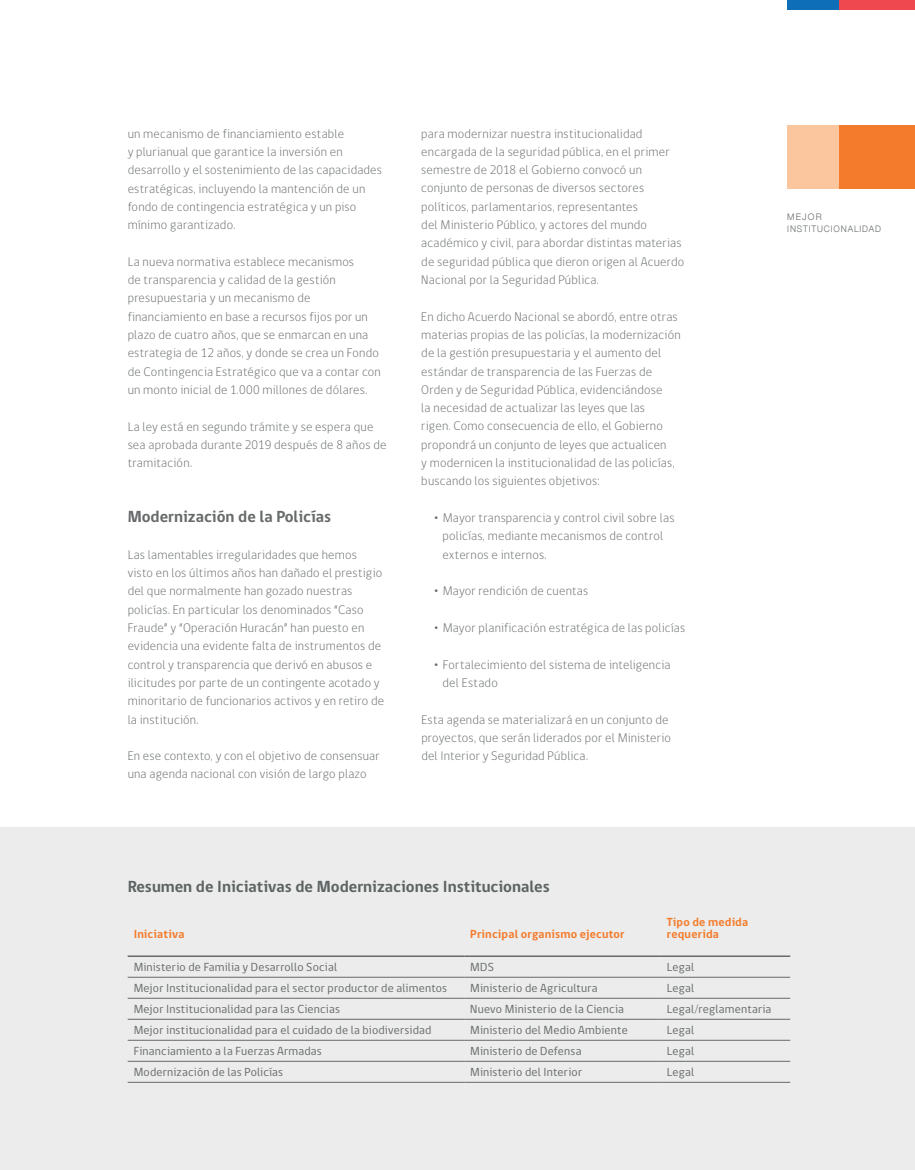
<style>
.page{position:relative;width:915px;height:1170px;background:#fff}
.page>*{position:absolute;margin:0;border:0;box-sizing:border-box;transform-origin:0 0}
.t1{font:700 16.5px "gob CL";color:#5d6363}
.t2{font:700 16.5px "gob CL";color:#666a6a}
.t3{font:300 12.75px/18.3px "gob CL";letter-spacing:.015em;color:#666a6a}
.t4{font:12px "gob CL";letter-spacing:.015em;color:#666a6a}
.t5{font:700 12px/12px "gob CL";letter-spacing:.015em;color:#f47b2c}
.t6{font:300 9px/12px "Helvetica Neue";letter-spacing:.105em;color:#666a6a}
.s1{font-family:"Helvetica Neue";font-weight:700;font-size:12px}
</style>
<div class="page">
<div style="left:787px;top:0;width:52px;height:10px;background:#0e6fb8"></div>
<div style="left:839px;top:0;width:75px;height:10px;background:#ef494f"></div>
<div style="left:787px;top:125px;width:127px;height:64px;background:#f47b2c"></div>
<div style="left:787px;top:125px;width:51px;height:64px;background:#fbc69d"></div>
<div style="left:0;top:827px;width:914px;height:342px;background:#ebeceb"></div>
<hr style="left:128px;top:976px;width:336px;height:1px;background:#666a6a">
<hr style="left:464px;top:976px;width:196px;height:1px;background:#666a6a">
<hr style="left:660px;top:976px;width:130px;height:1px;background:#666a6a">
<hr style="left:128px;top:997px;width:336px;height:1px;background:#666a6a">
<hr style="left:128px;top:1018px;width:336px;height:1px;background:#666a6a">
<hr style="left:128px;top:1039px;width:336px;height:1px;background:#666a6a">
<hr style="left:128px;top:1060px;width:336px;height:1px;background:#666a6a">
<hr style="left:128px;top:1081px;width:336px;height:1px;background:#666a6a">
<hr style="left:464px;top:997px;width:196px;height:1px;background:#666a6a">
<hr style="left:464px;top:1018px;width:196px;height:1px;background:#666a6a">
<hr style="left:464px;top:1039px;width:196px;height:1px;background:#666a6a">
<hr style="left:464px;top:1060px;width:196px;height:1px;background:#666a6a">
<hr style="left:464px;top:1081px;width:196px;height:1px;background:#666a6a">
<hr style="left:660px;top:997px;width:130px;height:1px;background:#666a6a">
<hr style="left:660px;top:1018px;width:130px;height:1px;background:#666a6a">
<hr style="left:660px;top:1039px;width:130px;height:1px;background:#666a6a">
<hr style="left:660px;top:1060px;width:130px;height:1px;background:#666a6a">
<hr style="left:660px;top:1081px;width:130px;height:1px;background:#666a6a">
<hr style="left:128px;top:955px;width:336px;height:1px;background:#666a6a">
<hr style="left:464px;top:955px;width:196px;height:1px;background:#666a6a">
<hr style="left:660px;top:955px;width:130px;height:1px;background:#666a6a">
<p class="t3" style="left:128px;top:124px;width:256px">un mecanismo de financiamiento estable<br>y plurianual que garantice la inversión en desarrollo y el sostenimiento de las capacidades estratégicas, incluyendo la mantención de un fondo de contingencia estratégica y un piso mínimo garantizado.</p>
<p class="t3" style="left:128px;top:253px;width:254px">La nueva normativa establece mecanismos<br>de transparencia y calidad de la gestión presupuestaria y un mecanismo de financiamiento en base a recursos fijos por un plazo de cuatro años, que se enmarcan en una estrategia de 12 años, y donde se crea un Fondo de Contingencia Estratégico que va a contar con un monto inicial de 1.000 millones de dólares.</p>
<p class="t3" style="left:128px;top:417px;width:260px">La ley está en segundo trámite y se espera que sea aprobada durante 2019 después de 8 años de tramitación.</p>
<p class="t2" style="left:128px;top:505px;width:205px">Modernización de la Policías</p>
<p class="t3" style="left:128px;top:545px;width:258px">Las lamentables irregularidades que hemos visto en los últimos años han dañado el prestigio del que normalmente han gozado nuestras policías. En particular los denominados “Caso Fraude” y “Operación Huracán” han puesto en evidencia una evidente falta de instrumentos de control y transparencia que derivó en abusos e ilicitudes por parte de un contingente acotado y minoritario de funcionarios activos y en retiro de la institución.</p>
<p class="t3" style="left:128px;top:747px;width:253px">En ese contexto, y con el objetivo de consensuar una agenda nacional con visión de largo plazo</p>
<p class="t3" style="left:421px;top:124px;width:264px">para modernizar nuestra institucionalidad encargada de la seguridad pública, en el primer semestre de 2018 el Gobierno convocó un conjunto de personas de diversos sectores políticos, parlamentarios, representantes<br>del Ministerio Público, y actores del mundo académico y civil, para abordar distintas materias de seguridad pública que dieron origen al Acuerdo Nacional por la Seguridad Pública.</p>
<p class="t3" style="left:421px;top:307px;width:261px">En dicho Acuerdo Nacional se abordó, entre otras materias propias de las policías, la modernización de la gestión presupuestaria y el aumento del estándar de transparencia de las Fuerzas de Orden y de Seguridad Pública, evidenciándose<br>la necesidad de actualizar las leyes que las<br>rigen. Como consecuencia de ello, el Gobierno propondrá un conjunto de leyes que actualicen<br>y modernicen la institucionalidad de las policías, buscando los siguientes objetivos:</p>
<p class="t3" style="left:442px;top:509px;width:233px;text-indent:-9px"><span class="s1">•</span> Mayor transparencia y control civil sobre las policías, mediante mecanismos de control externos e internos.</p>
<p class="t3" style="left:434px;top:582px;width:155px"><span class="s1">•</span> Mayor rendición de cuentas</p>
<p class="t3" style="left:434px;top:619px;width:252px"><span class="s1">•</span> Mayor planificación estratégica de las policías</p>
<p class="t3" style="left:442px;top:655px;width:229px;text-indent:-9px"><span class="s1">•</span> Fortalecimiento del sistema de inteligencia del Estado</p>
<p class="t3" style="left:421px;top:710px;width:251px">Esta agenda se materializará en un conjunto de proyectos, que serán liderados por el Ministerio del Interior y Seguridad Pública.</p>
<p class="t6" style="left:787px;top:210px;width:95px">MEJOR<br>INSTITUCIONALIDAD</p>
<p class="t1" style="left:128px;top:874px;width:423px">Resumen de Iniciativas de Modernizaciones Institucionales</p>
<p class="t5" style="left:134px;top:928px;width:52px">Iniciativa</p>
<p class="t5" style="left:470px;top:928px;width:156px">Principal organismo ejecutor</p>
<p class="t5" style="left:666px;top:916px;width:83px">Tipo de medida requerida</p>
<p class="t4" style="left:134px;top:958px;width:205px">Ministerio de Familia y Desarrollo Social</p>
<p class="t4" style="left:470px;top:958px;width:25px">MDS</p>
<p class="t4" style="left:666px;top:958px;width:29px">Legal</p>
<p class="t4" style="left:134px;top:979px;width:315px">Mejor Institucionalidad para el sector productor de alimentos</p>
<p class="t4" style="left:470px;top:979px;width:129px">Ministerio de Agricultura</p>
<p class="t4" style="left:666px;top:979px;width:29px">Legal</p>
<p class="t4" style="left:134px;top:1000px;width:208px">Mejor Institucionalidad para las Ciencias</p>
<p class="t4" style="left:470px;top:1000px;width:155px">Nuevo Ministerio de la Ciencia</p>
<p class="t4" style="left:666px;top:1000px;width:106px">Legal/reglamentaria</p>
<p class="t4" style="left:134px;top:1021px;width:299px">Mejor institucionalidad para el cuidado de la biodiversidad</p>
<p class="t4" style="left:470px;top:1021px;width:159px">Ministerio del Medio Ambiente</p>
<p class="t4" style="left:666px;top:1021px;width:29px">Legal</p>
<p class="t4" style="left:134px;top:1042px;width:190px">Financiamiento a la Fuerzas Armadas</p>
<p class="t4" style="left:470px;top:1042px;width:113px">Ministerio de Defensa</p>
<p class="t4" style="left:666px;top:1042px;width:29px">Legal</p>
<p class="t4" style="left:134px;top:1063px;width:151px">Modernización de las Policías</p>
<p class="t4" style="left:470px;top:1063px;width:113px">Ministerio del Interior</p>
<p class="t4" style="left:666px;top:1063px;width:29px">Legal</p>
</div>
